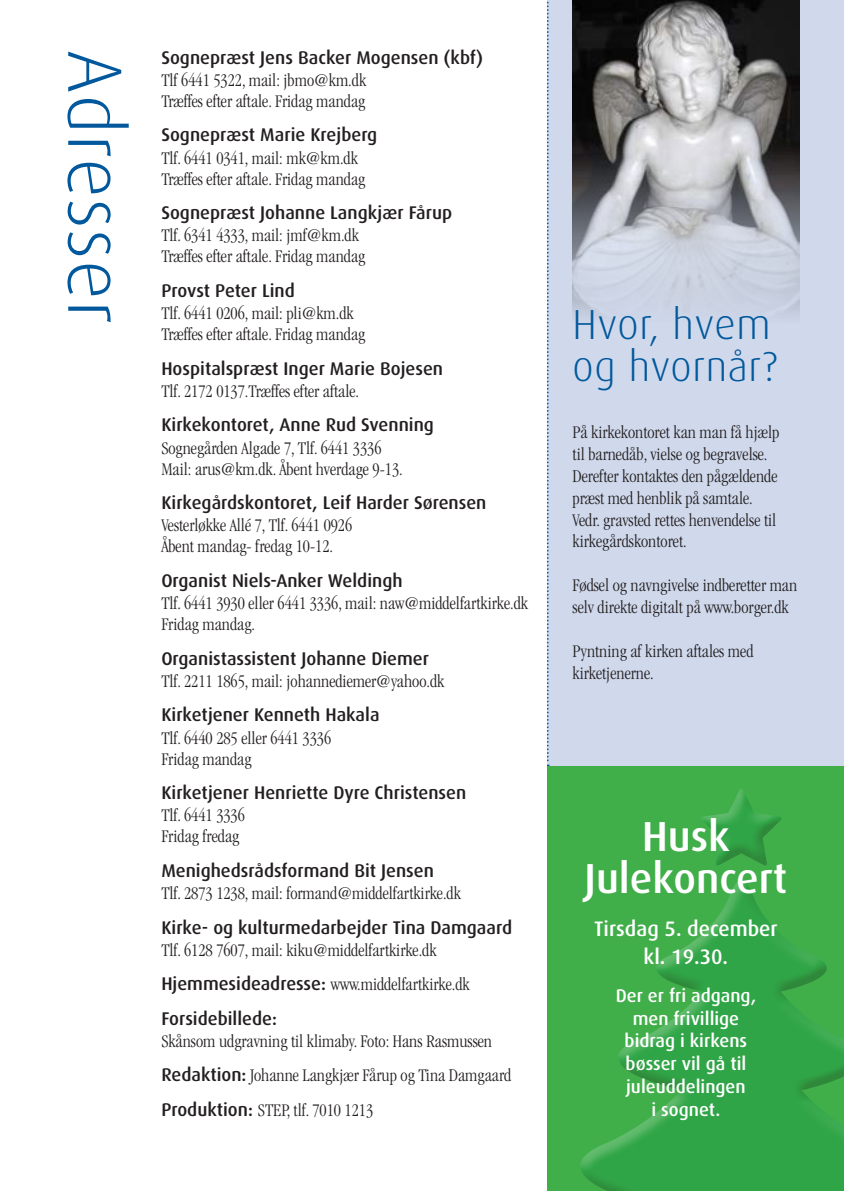
<style>
.page{position:relative;width:844px;height:1191px;background:#fff}
.page>*{position:absolute;margin:0;border:0;box-sizing:border-box;transform-origin:0 0}
.t1{font:300 77px "Dax OT";letter-spacing:.015em;color:#01589c}
.t2{font:300 42px/42px "Dax OT";letter-spacing:.015em;color:#01589c}
.t3{font:500 42px/42px "Dax OT";color:#fff;text-align:center}
.t4{font:500 21px/28px "Dax OT";color:#fff;text-align:center}
.t5{font:300 condensed 18.38px/21px "ITC Garamond Std";color:#231f20}
.t6{font:500 18.38px "Dax OT";color:#231f20}
.t7{font:500 18.38px/22.8px "Dax OT";color:#fff;text-align:center}
.s1{font-family:"Dax OT";font-weight:500;font-stretch:normal}
</style>
<div class="page">
<div style="left:547px;top:0;width:296px;height:766px;background:#d0d9ec"></div>
<img style="left:572px;top:0;width:227px;height:316px">
<svg style="left:547px;top:1px;width:1px;height:765px"></svg>
<div style="left:547px;top:766px;width:296px;height:425px;background:#40ae49"></div>
<div style="left:572px;top:786px;width:271px;height:405px;background:#231f20;opacity:.75"></div>
<h1 class="t1" style="left:168px;top:50px;width:276px;rotate:90deg">Adresser</h1>
<p class="t6" style="left:161px;top:40px;width:323px">Sognepræst Jens Backer Mogensen (kbf)</p>
<p class="t5" style="left:161px;top:70px;width:206px">Tlf 6441 5322, mail: jbmo@km.dk<br>Træffes efter aftale. Fridag mandag</p>
<p class="t6" style="left:161px;top:118px;width:217px">Sognepræst Marie Krejberg</p>
<p class="t5" style="left:161px;top:147px;width:205px">Tlf. 6441 0341, mail: mk@km.dk<br>Træffes efter aftale. Fridag mandag</p>
<p class="t6" style="left:161px;top:195px;width:292px">Sognepræst Johanne Langkjær Fårup</p>
<p class="t5" style="left:161px;top:225px;width:205px">Tlf. 6341 4333, mail: jmf@km.dk<br>Træffes efter aftale. Fridag mandag</p>
<p class="t6" style="left:161px;top:273px;width:135px">Provst Peter Lind</p>
<p class="t5" style="left:161px;top:303px;width:205px">Tlf. 6441 0206, mail: pli@km.dk<br>Træffes efter aftale. Fridag mandag</p>
<p class="t6" style="left:161px;top:351px;width:283px">Hospitalspræst Inger Marie Bojesen</p>
<p class="t5" style="left:161px;top:381px;width:199px">Tlf. 2172 0137.Træffes efter aftale.</p>
<p class="t6" style="left:161px;top:407px;width:274px">Kirkekontoret, Anne Rud Svenning</p>
<p class="t5" style="left:161px;top:437px;width:243px">Sognegården Algade 7, Tlf. 6441 3336<br>Mail: arus@km.dk. Åbent hverdage 9-13.</p>
<p class="t6" style="left:161px;top:485px;width:326px">Kirkegårdskontoret, Leif Harder Sørensen</p>
<p class="t5" style="left:161px;top:515px;width:192px">Vesterløkke Allé 7, Tlf. 6441 0926<br>Åbent mandag- fredag 10-12.</p>
<p class="t6" style="left:161px;top:563px;width:243px">Organist Niels-Anker Weldingh</p>
<p class="t5" style="left:161px;top:593px;width:368px">Tlf. 6441 3930 eller 6441 3336, mail: naw@middelfartkirke.dk<br>Fridag mandag.</p>
<p class="t6" style="left:161px;top:640px;width:269px">Organistassistent Johanne Diemer</p>
<p class="t5" style="left:161px;top:670px;width:284px">Tlf. 2211 1865, mail: johannediemer@yahoo.dk</p>
<p class="t6" style="left:161px;top:697px;width:220px">Kirketjener Kenneth Hakala</p>
<p class="t5" style="left:161px;top:727px;width:171px">Tlf. 6440 285 eller 6441 3336<br>Fridag mandag</p>
<p class="t6" style="left:161px;top:775px;width:306px">Kirketjener Henriette Dyre Christensen</p>
<p class="t5" style="left:161px;top:805px;width:85px">Tlf. 6441 3336<br>Fridag fredag</p>
<p class="t6" style="left:161px;top:853px;width:274px">Menighedsrådsformand Bit Jensen</p>
<p class="t5" style="left:161px;top:883px;width:301px">Tlf. 2873 1238, mail: formand@middelfartkirke.dk</p>
<p class="t6" style="left:161px;top:909px;width:352px">Kirke- og kulturmedarbejder Tina Damgaard</p>
<p class="t5" style="left:161px;top:933px;width:310px;line-height:34.5px">Tlf. 6128 7607, mail: kiku@middelfartkirke.dk<br><span class="s1">Hjemmesideadresse:</span> www.middelfartkirke.dk</p>
<p class="t6" style="left:161px;top:1000px;width:117px">Forsidebillede:</p>
<p class="t5" style="left:161px;top:1024px;width:351px;line-height:34.5px">Skånsom udgravning til klimaby. Foto: Hans Rasmussen<br><span class="s1">Redaktion:</span> Johanne Langkjær Fårup og Tina Damgaard<br><span class="s1">Produktion:</span> STEP, tlf. 7010 1213</p>
<h2 class="t2" style="left:572px;top:296px;width:206px">Hvor, hvem og hvornår?</h2>
<p class="t5" style="left:572px;top:421px;width:208px;line-height:21.9px">På kirkekontoret kan man få hjælp til barnedåb, vielse og begravelse.<br>Derefter kontaktes den pågældende præst med henblik på samtale.<br>Vedr. gravsted rettes henvendelse til kirkegårdskontoret.</p>
<p class="t5" style="left:572px;top:574px;width:226px;line-height:21.9px">Fødsel og navngivelse indberetter man selv direkte digitalt på www.borger.dk</p>
<p class="t5" style="left:572px;top:640px;width:182px;line-height:21.9px">Pyntning af kirken aftales med kirketjenerne.</p>
<h2 class="t3" style="left:584px;top:808px;width:204px">Husk<br>Julekoncert</h2>
<p class="t4" style="left:594px;top:911px;width:185px">Tirsdag 5. december kl. 19.30.</p>
<p class="t7" style="left:615px;top:980px;width:142px">Der er fri adgang, men frivillige bidrag i kirkens bøsser vil gå til juleuddelingen<br>i sognet.</p>
</div>
